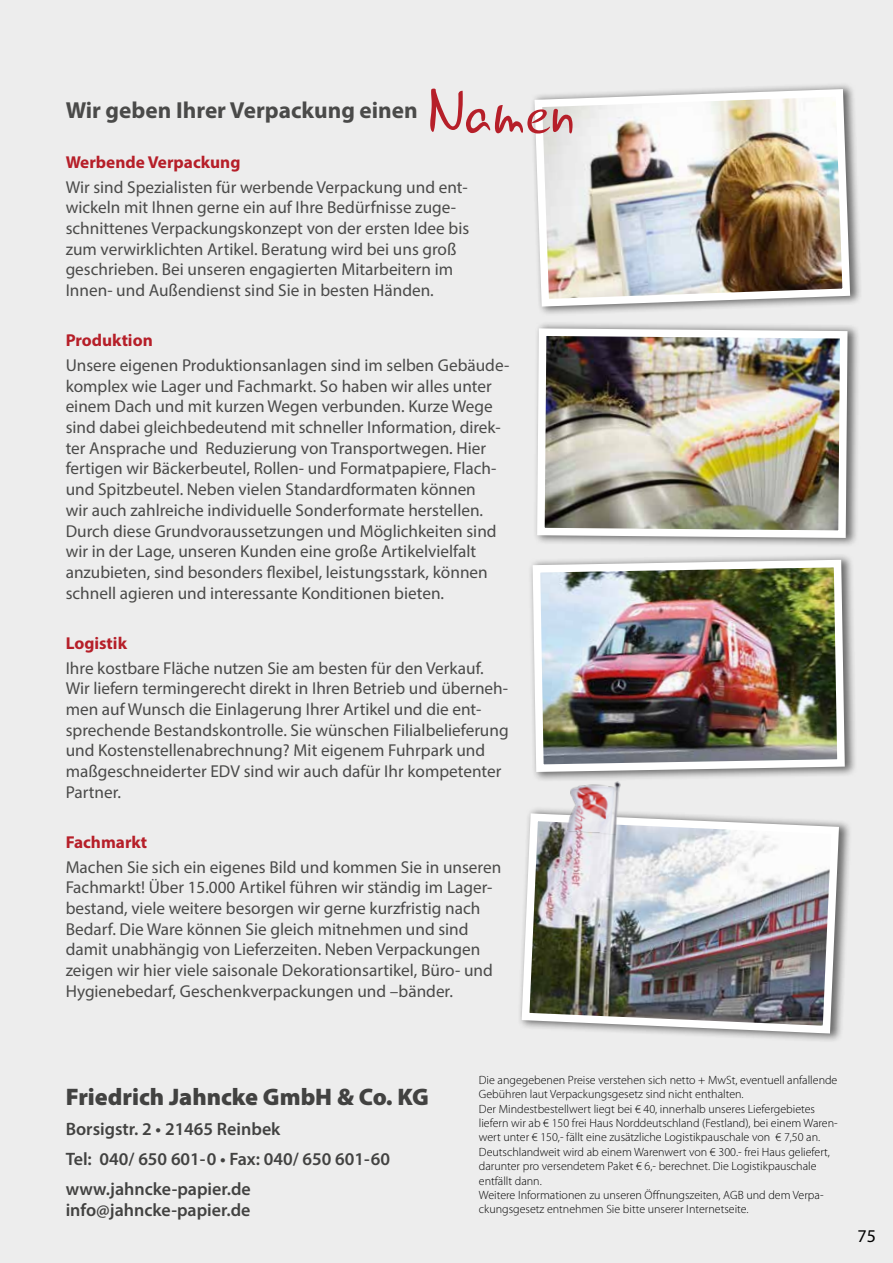
<style>
.page{position:relative;width:893px;height:1263px;background:#ededed}
.page>*{position:absolute;margin:0;border:0;box-sizing:border-box;transform-origin:0 0}
.t1{font:69px "Gunny Rewritten";color:#b61f29}
.t2{font:900 24px "Myriad Pro";color:#424241}
.t3{font:700 23.25px "Myriad Pro";color:#4a4a49}
.t4{font:600 18px/30.2px "Myriad Pro";color:#424241}
.t5{font:18px "Myriad Pro";color:#000}
.t6{font:17.25px/20.7px "Myriad Pro";color:#4a4a49}
.t7{font:700 17.25px "Myriad Pro";color:#b61f29}
.t8{font:300 12px/14.4px "Myriad Pro";color:#000}
</style>
<div class="page">
<div style="left:530px;top:82px;width:333px;height:234px;background:#000;opacity:.55"></div>
<img style="left:531px;top:85px;width:323px;height:225px">
<div style="left:533px;top:321px;width:327px;height:227px;background:#000;opacity:.55"></div>
<img style="left:533px;top:325px;width:318px;height:217px">
<div style="left:529px;top:553px;width:329px;height:229px;background:#000;opacity:.55"></div>
<img style="left:529px;top:556px;width:320px;height:220px">
<div style="left:518px;top:806px;width:334px;height:237px;background:#000;opacity:.55"></div>
<img style="left:518px;top:809px;width:325px;height:228px">
<img style="left:533px;top:766px;width:95px;height:137px">
<h1 class="t1" style="left:427px;top:67px;width:149px">Namen</h1>
<h3 class="t3" style="left:66px;top:95px;width:354px">Wir geben Ihrer Verpackung einen</h3>
<p class="t7" style="left:66px;top:151px;width:176px">Werbende Verpackung</p>
<p class="t6" style="left:66px;top:176px;width:405px">Wir sind Spezialisten für werbende Verpackung und ent&shy;wickeln mit Ihnen gerne ein auf Ihre Bedürfnisse zuge&shy;schnittenes Verpackungskonzept von der ersten Idee bis zum verwirklichten Artikel. Beratung wird bei uns groß geschrieben. Bei unseren engagierten Mitarbeitern im Innen- und Außendienst sind Sie in besten Händen.</p>
<p class="t7" style="left:66px;top:329px;width:89px">Produktion</p>
<p class="t6" style="left:66px;top:355px;width:445px">Unsere eigenen Produktionsanlagen sind im selben Gebäude&shy;komplex wie Lager und Fachmarkt. So haben wir alles unter einem Dach und mit kurzen Wegen verbunden. Kurze Wege sind dabei gleichbedeutend mit schneller Information, direk&shy;ter Ansprache und Reduzierung von Transportwegen. Hier fertigen wir Bäckerbeutel, Rollen- und Formatpapiere, Flach&shy;und Spitzbeutel. Neben vielen Standardformaten können<br>wir auch zahlreiche individuelle Sonderformate herstellen.<br>Durch diese Grundvoraussetzungen und Möglichkeiten sind wir in der Lage, unseren Kunden eine große Artikelvielfalt anzubieten, sind besonders flexibel, leistungsstark, können schnell agieren und interessante Konditionen bieten.</p>
<p class="t7" style="left:66px;top:631px;width:63px">Logistik</p>
<p class="t6" style="left:66px;top:657px;width:444px">Ihre kostbare Fläche nutzen Sie am besten für den Verkauf.<br>Wir liefern termingerecht direkt in Ihren Betrieb und überneh&shy;men auf Wunsch die Einlagerung Ihrer Artikel und die ent&shy;sprechende Bestandskontrolle. Sie wünschen Filialbelieferung und Kostenstellenabrechnung? Mit eigenem Fuhrpark und maßgeschneiderter EDV sind wir auch dafür Ihr kompetenter Partner.</p>
<p class="t7" style="left:66px;top:831px;width:83px">Fachmarkt</p>
<p class="t6" style="left:66px;top:856px;width:437px">Machen Sie sich ein eigenes Bild und kommen Sie in unseren Fachmarkt! Über 15.000 Artikel führen wir ständig im Lager&shy;bestand, viele weitere besorgen wir gerne kurzfristig nach Bedarf. Die Ware können Sie gleich mitnehmen und sind damit unabhängig von Lieferzeiten. Neben Verpackungen zeigen wir hier viele saisonale Dekorationsartikel, Büro- und Hygienebedarf, Geschenkverpackungen und –bänder.</p>
<h2 class="t2" style="left:66px;top:1083px;width:365px">Friedrich Jahncke GmbH &amp; Co. KG</h2>
<p class="t4" style="left:66px;top:1113px;width:326px">Borsigstr. 2 • 21465 Reinbek<br>Tel: 040/ 650 601-0 • Fax: 040/ 650 601-60 www.jahncke-papier.de</p>
<p class="t4" style="left:66px;top:1195px;width:186px">info@jahncke-papier.de</p>
<p class="t8" style="left:479px;top:1073px;width:360px">Die angegebenen Preise verstehen sich netto + MwSt, eventuell anfallende Gebühren laut Verpackungsgesetz sind nicht enthalten.<br>Der Mindestbestellwert liegt bei € 40, innerhalb unseres Liefergebietes liefern wir ab € 150 frei Haus Norddeutschland (Festland), bei einem Waren&shy;wert unter € 150,- fällt eine zusätzliche Logistikpauschale von € 7,50 an.<br>Deutschlandweit wird ab einem Warenwert von € 300.- frei Haus geliefert, darunter pro versendetem Paket € 6,- berechnet. Die Logistikpauschale entfällt dann.<br>Weitere Informationen zu unseren Öffnungszeiten, AGB und dem Verpa&shy;ckungsgesetz entnehmen Sie bitte unserer Internetseite.</p>
<p class="t5" style="left:857px;top:1225px;width:20px">75</p>
</div>
